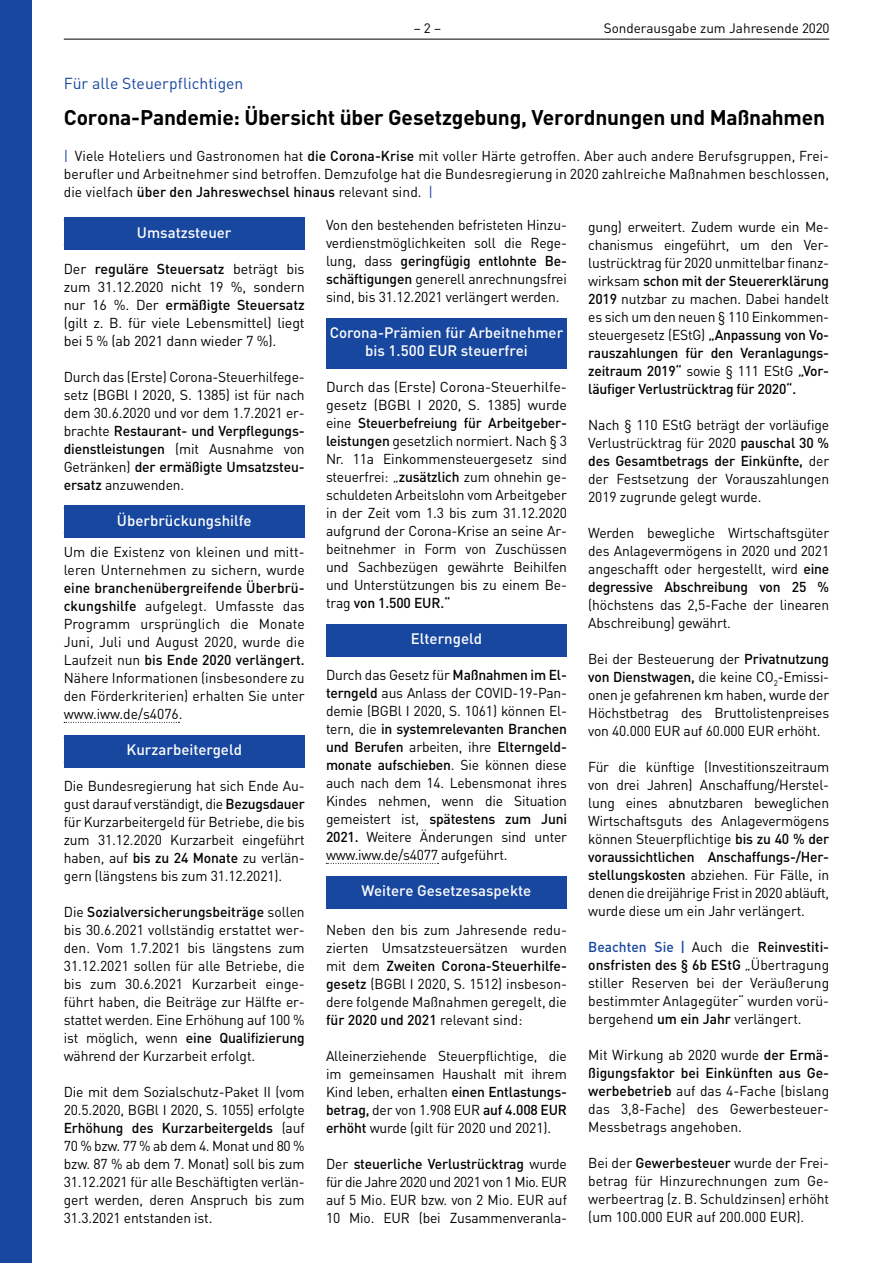
<style>
.page{position:relative;width:893px;height:1263px;background:#fff}
.page>*{position:absolute;margin:0;border:0;box-sizing:border-box;transform-origin:0 0}
.t1{font:700 21px "DIN Pro";letter-spacing:-.015em;color:#000}
.t2{font:15.75px "DIN Pro";color:#17479e}
.t3{font:500 15px/18px "DIN Pro";color:#fff;text-align:center}
.t4{font:14.25px/18px "DIN Pro";letter-spacing:-.01em;color:#000;text-align:justify}
.t5{font:13.5px "DIN Pro";color:#000}
.s1{color:#17479e}
.s2{font-weight:500}
.s3{font-weight:500;color:#17479e}
</style>
<div class="page">
<hr style="left:64px;top:39px;width:765px;height:1px;background:#000">
<div style="left:64px;top:218px;width:241px;height:32px;background:#17479e"></div>
<div style="left:64px;top:506px;width:241px;height:32px;background:#17479e"></div>
<svg style="left:64px;top:722px;width:115px;height:1px"></svg>
<div style="left:64px;top:735px;width:241px;height:32px;background:#17479e"></div>
<div style="left:326px;top:318px;width:241px;height:50px;background:#17479e"></div>
<div style="left:326px;top:624px;width:241px;height:32px;background:#17479e"></div>
<svg style="left:326px;top:863px;width:113px;height:1px"></svg>
<div style="left:326px;top:876px;width:241px;height:32px;background:#17479e"></div>
<div style="left:0;top:0;width:32px;height:1263px;background:#17479e"></div>
<p class="t5" style="left:414px;top:19px;width:29px">– 2 –</p>
<p class="t5" style="left:604px;top:19px;width:227px">Sonderausgabe zum Jahresende 2020</p>
<p class="t2" style="left:64px;top:73px;width:181px">Für alle Steuerpflichtigen</p>
<h1 class="t1" style="left:64px;top:103px;width:763px">Corona-Pandemie: Übersicht über Gesetzgebung, Verordnungen und Maßnahmen</h1>
<p class="t4" style="left:64px;top:147px;width:767px"><span class="s1">|</span> Viele Hoteliers und Gastronomen hat <span class="s2">die Corona-Krise</span> mit voller Härte getroffen. Aber auch andere Berufsgruppen, Frei&shy;berufler und Arbeitnehmer sind betroffen. Demzufolge hat die Bundesregierung in 2020 zahlreiche Maßnahmen beschlossen, die vielfach <span class="s2">über den Jahreswechsel hinaus</span> relevant sind. <span class="s1">|</span></p>
<p class="t3" style="left:137px;top:223px;width:96px">Umsatzsteuer</p>
<p class="t4" style="left:64px;top:259px;width:242px">Der <span class="s2">reguläre Steuersatz</span> beträgt bis zum 31.12.2020 nicht 19 %, sondern nur 16 %. Der <span class="s2">ermäßigte Steuersatz </span>(gilt z. B. für viele Lebensmittel) liegt bei 5 % (ab 2021 dann wieder 7 %).</p>
<p class="t4" style="left:64px;top:367px;width:242px">Durch das (Erste) Corona-Steuerhilfege&shy;setz (BGBl I 2020, S. 1385) ist für nach dem 30.6.2020 und vor dem 1.7.2021 er&shy;brachte <span class="s2">Restaurant- und Verpflegungs&shy;dienstleistungen</span> (mit Ausnahme von Getränken) <span class="s2">der ermäßigte Umsatzsteu&shy;ersatz</span> anzuwenden.</p>
<p class="t3" style="left:117px;top:511px;width:136px">Überbrückungshilfe</p>
<p class="t4" style="left:64px;top:543px;width:242px">Um die Existenz von kleinen und mitt&shy;leren Unternehmen zu sichern, wurde</p>
<p class="t4" style="left:64px;top:579px;width:242px"><span class="s2">eine branchenübergreifende Überbrü&shy;ckungshilfe</span> aufgelegt. Umfasste das Programm ursprünglich die Monate Juni, Juli und August 2020, wurde die Laufzeit nun <span class="s2">bis Ende 2020 verlängert.<br></span>Nähere Informationen (insbesondere zu den Förderkriterien) erhalten Sie unter www.iww.de/s4076.</p>
<p class="t3" style="left:127px;top:740px;width:117px">Kurzarbeitergeld</p>
<p class="t4" style="left:64px;top:777px;width:242px">Die Bundesregierung hat sich Ende Au&shy;gust darauf verständigt, die <span class="s2">Bezugsdauer </span>für Kurzarbeitergeld für Betriebe, die bis zum 31.12.2020 Kurzarbeit eingeführt haben, auf <span class="s2">bis zu 24 Monate</span> zu verlän&shy;gern (längstens bis zum 31.12.2021).</p>
<p class="t4" style="left:64px;top:903px;width:242px">Die <span class="s2">Sozialversicherungsbeiträge</span> sollen bis 30.6.2021 vollständig erstattet wer&shy;den. Vom 1.7.2021 bis längstens zum 31.12.2021 sollen für alle Betriebe, die bis zum 30.6.2021 Kurzarbeit einge&shy;führt haben, die Beiträge zur Hälfte er&shy;stattet werden. Eine Erhöhung auf 100 % ist möglich, wenn <span class="s2">eine Qualifizierung </span>während der Kurzarbeit erfolgt.</p>
<p class="t4" style="left:64px;top:1083px;width:242px">Die mit dem Sozialschutz-Paket II (vom 20.5.2020, BGBl I 2020, S. 1055) erfolgte <span class="s2">Erhöhung des Kurzarbeitergelds</span> (auf 70 % bzw. 77 % ab dem 4. Monat und 80 % bzw. 87 % ab dem 7. Monat) soll bis zum 31.12.2021 für alle Beschäftigten verlän&shy;gert werden, deren Anspruch bis zum 31.3.2021 entstanden ist.</p>
<p class="t4" style="left:326px;top:216px;width:242px">Von den bestehenden befristeten Hinzu&shy;verdienstmöglichkeiten soll die Rege&shy;lung, dass <span class="s2">geringfügig entlohnte Be&shy;schäftigungen</span> generell anrechnungsfrei sind, bis 31.12.2021 verlängert werden.</p>
<p class="t3" style="left:330px;top:323px;width:235px">Corona-Prämien für Arbeitnehmer bis 1.500 EUR steuerfrei</p>
<p class="t4" style="left:326px;top:378px;width:242px">Durch das (Erste) Corona-Steuerhilfe&shy;gesetz (BGBl I 2020, S. 1385) wurde eine <span class="s2">Steuerbefreiung für Arbeitgeber&shy;leistungen</span> gesetzlich normiert. Nach § 3<br>Nr. 11a Einkommensteuergesetz sind steuerfrei: „<span class="s2">zusätzlich</span> zum ohnehin ge&shy;schuldeten Arbeitslohn vom Arbeitgeber in der Zeit vom 1.3 bis zum 31.12.2020 aufgrund der Corona-Krise an seine Ar&shy;beitnehmer in Form von Zuschüssen und Sachbezügen gewährte Beihilfen und Unterstützungen bis zu einem Be&shy;trag <span class="s2">von 1.500 EUR.“</span></p>
<p class="t3" style="left:411px;top:629px;width:73px">Elterngeld</p>
<p class="t4" style="left:326px;top:666px;width:242px">Durch das Gesetz für <span class="s2">Maßnahmen im El&shy;terngeld</span> aus Anlass der COVID-19-Pan&shy;demie (BGBl I 2020, S. 1061) können El&shy;tern, die <span class="s2">in systemrelevanten Branchen und Berufen</span> arbeiten, ihre <span class="s2">Elterngeld&shy;monate aufschieben</span>. Sie können diese auch nach dem 14. Lebensmonat ihres Kindes nehmen, wenn die Situation gemeistert ist, <span class="s2">spätestens zum Juni 2021.</span> Weitere Änderungen sind unter www.iww.de/s4077 aufgeführt.</p>
<p class="t3" style="left:362px;top:881px;width:171px">Weitere Gesetzesaspekte</p>
<p class="t4" style="left:326px;top:921px;width:242px">Neben den bis zum Jahresende redu&shy;zierten Umsatzsteuersätzen wurden mit dem <span class="s2">Zweiten Corona-Steuerhilfe&shy;gesetz</span> (BGBl I 2020, S. 1512) insbeson&shy;dere folgende Maßnahmen geregelt, die <span class="s2">für 2020 und 2021</span> relevant sind:</p>
<p class="t4" style="left:326px;top:1047px;width:242px">Alleinerziehende Steuerpflichtige, die im gemeinsamen Haushalt mit ihrem Kind leben, erhalten <span class="s2">einen Entlastungs&shy;betrag,</span> der von 1.908 EUR <span class="s2">auf 4.008 EUR erhöht</span> wurde (gilt für 2020 und 2021).</p>
<p class="t4" style="left:326px;top:1155px;width:242px">Der <span class="s2">steuerliche Verlustrücktrag</span> wurde für die Jahre 2020 und 2021 von 1 Mio. EUR auf 5 Mio. EUR bzw. von 2 Mio. EUR auf 10 Mio. EUR (bei Zusammenveranla-</p>
<p class="t4" style="left:588px;top:217px;width:242px">gung) erweitert. Zudem wurde ein Me&shy;chanismus eingeführt, um den Ver&shy;lustrücktrag für 2020 unmittelbar finanz&shy;wirksam <span class="s2">schon mit der Steuererklärung 2019</span> nutzbar zu machen. Dabei handelt es sich um den neuen § 110 Einkommen&shy;steuergesetz (EStG) <span class="s2">„Anpassung von Vo&shy;rauszahlungen für den Veranlagungs&shy;zeitraum 2019“</span> sowie § 111 EStG <span class="s2">„Vor&shy;läufiger Verlustrücktrag für 2020“.</span></p>
<p class="t4" style="left:588px;top:415px;width:242px">Nach § 110 EStG beträgt der vorläufige Verlustrücktrag für 2020 <span class="s2">pauschal 30 % des Gesamtbetrags der Einkünfte,</span> der der Festsetzung der Vorauszahlungen 2019 zugrunde gelegt wurde.</p>
<p class="t4" style="left:588px;top:523px;width:242px">Werden bewegliche Wirtschaftsgüter des Anlagevermögens in 2020 und 2021 angeschafft oder hergestellt, wird <span class="s2">eine degressive Abschreibung von 25 %</span></p>
<p class="t4" style="left:588px;top:595px;width:242px">(höchstens das 2,5-Fache der linearen<br>Abschreibung) gewährt.</p>
<p class="t4" style="left:588px;top:649px;width:242px">Bei der Besteuerung der <span class="s2">Privatnutzung von Dienstwagen,</span> die keine CO<sub>2</sub>-Emissi&shy;onen je gefahrenen km haben, wurde der Höchstbetrag des Bruttolistenpreises von 40.000 EUR auf 60.000 EUR erhöht.</p>
<p class="t4" style="left:588px;top:757px;width:242px">Für die künftige (Investitionszeitraum von drei Jahren) Anschaffung/Herstel&shy;lung eines abnutzbaren beweglichen Wirtschaftsguts des Anlagevermögens können Steuerpflichtige <span class="s2">bis zu 40 % der voraussichtlichen Anschaffungs-/Her&shy;stellungskosten</span> abziehen. Für Fälle, in denen die dreijährige Frist in 2020 abläuft, wurde diese um ein Jahr verlängert.</p>
<p class="t4" style="left:588px;top:937px;width:242px"><span class="s3">Beachten Sie |</span> Auch die <span class="s2">Reinvestiti&shy;onsfristen des § 6b EStG</span> „Übertragung stiller Reserven bei der Veräußerung bestimmter Anlagegüter“ wurden vorü&shy;bergehend <span class="s2">um ein Jahr</span> verlängert.</p>
<p class="t4" style="left:588px;top:1045px;width:242px">Mit Wirkung ab 2020 wurde <span class="s2">der Ermä&shy;ßigungsfaktor bei Einkünften aus Ge&shy;werbebetrieb</span> auf das 4-Fache (bislang das 3,8-Fache) des Gewerbesteuer-Messbetrags angehoben.</p>
<p class="t4" style="left:588px;top:1153px;width:242px">Bei der <span class="s2">Gewerbesteuer</span> wurde der Frei&shy;betrag für Hinzurechnungen zum Ge&shy;werbeertrag (z. B. Schuldzinsen) erhöht (um 100.000 EUR auf 200.000 EUR).</p>
</div>
